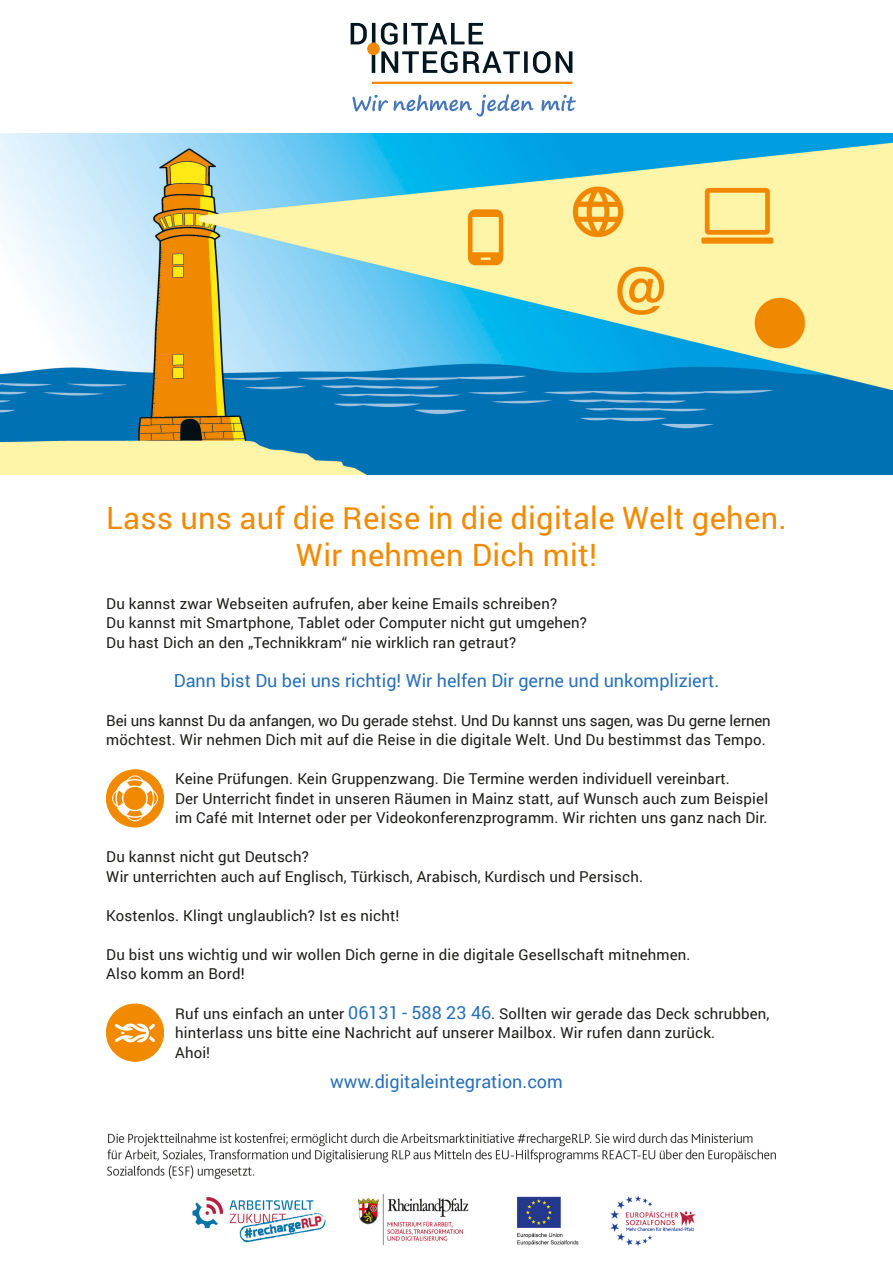
<style>
.page{position:relative;width:893px;height:1263px;background:#fff}
.page>*{position:absolute;margin:0;border:0;box-sizing:border-box;transform-origin:0 0}
.t1{font:30.75px/36.9px "Roboto";letter-spacing:.01em;color:#f28a00;text-align:center}
.t2{font:18px "Roboto";color:#2971b8}
.t3{font:15px/19.5px "Roboto";letter-spacing:.01em;color:#1d1d1b}
.t4{font:15px/19.5px "Roboto";letter-spacing:-.01em;color:#1d1d1b}
.s1{font-size:18px;color:#2971b8}
</style>
<div class="page">
<svg style="left:351px;top:23px;width:132px;height:22px"></svg>
<svg style="left:372px;top:51px;width:200px;height:22px"></svg>
<div style="left:367px;top:43px;width:13px;height:12px;background:#f18808;border-radius:50%"></div>
<svg style="left:352px;top:94px;width:181px;height:23px"></svg>
<svg style="left:541px;top:95px;width:35px;height:16px"></svg>
<hr style="left:372px;top:82px;width:200px;height:2px;background:#f18808">
<img style="left:107px;top:1133px;width:669px;height:113px">
<img style="left:0;top:134px;width:893px;height:340px">
<div style="left:106px;top:1004px;width:58px;height:57px;background:#f28a00;border-radius:50%"></div>
<div style="left:106px;top:1004px;width:58px;height:57px;border:1px solid #f28a00;border-radius:50%"></div>
<svg style="left:115px;top:1023px;width:40px;height:19px"></svg>
<div style="left:106px;top:770px;width:58px;height:57px;background:#f28a00;border-radius:50%"></div>
<div style="left:106px;top:770px;width:58px;height:57px;border:1px solid #f28a00;border-radius:50%"></div>
<svg style="left:111px;top:774px;width:48px;height:47px"></svg>
<h1 class="t1" style="left:106px;top:498px;width:682px">Lass uns auf die Reise in die digitale Welt gehen.<br>Wir nehmen Dich mit!</h1>
<p class="t3" style="left:106px;top:593px;width:482px">Du kannst zwar Webseiten aufrufen, aber keine Emails schreiben?<br>Du kannst mit Smartphone, Tablet oder Computer nicht gut umgehen?<br>Du hast Dich an den „Technikkram“ nie wirklich ran getraut?</p>
<p class="t2" style="left:174px;top:668px;width:547px">Dann bist Du bei uns richtig! Wir helfen Dir gerne und unkompliziert.</p>
<p class="t4" style="left:106px;top:710px;width:666px">Bei uns kannst Du da anfangen, wo Du gerade stehst. Und Du kannst uns sagen, was Du gerne lernen möchtest. Wir nehmen Dich mit auf die Reise in die digitale Welt. Und Du bestimmst das Tempo.</p>
<p class="t3" style="left:175px;top:769px;width:594px">Keine Prüfungen. Kein Gruppenzwang. Die Termine werden individuell vereinbart.<br>Der Unterricht findet in unseren Räumen in Mainz statt, auf Wunsch auch zum Beispiel im Café mit Internet oder per Videokonferenzprogramm. Wir richten uns ganz nach Dir.</p>
<p class="t3" style="left:106px;top:847px;width:538px">Du kannst nicht gut Deutsch?<br>Wir unterrichten auch auf Englisch, Türkisch, Arabisch, Kurdisch und Persisch.</p>
<p class="t3" style="left:106px;top:905px;width:294px">Kostenlos. Klingt unglaublich? Ist es nicht!</p>
<p class="t3" style="left:106px;top:944px;width:586px">Du bist uns wichtig und wir wollen Dich gerne in die digitale Gesellschaft mitnehmen.<br>Also komm an Bord!</p>
<p class="t3" style="left:175px;top:1003px;width:596px">Ruf uns einfach an unter <span class="s1">06131 - 588 23 46</span>. Sollten wir gerade das Deck schrubben, hinterlass uns bitte eine Nachricht auf unserer Mailbox. Wir rufen dann zurück.<br>Ahoi!</p>
<p class="t2" style="left:330px;top:1068px;width:234px">www.digitaleintegration.com</p>
</div>
